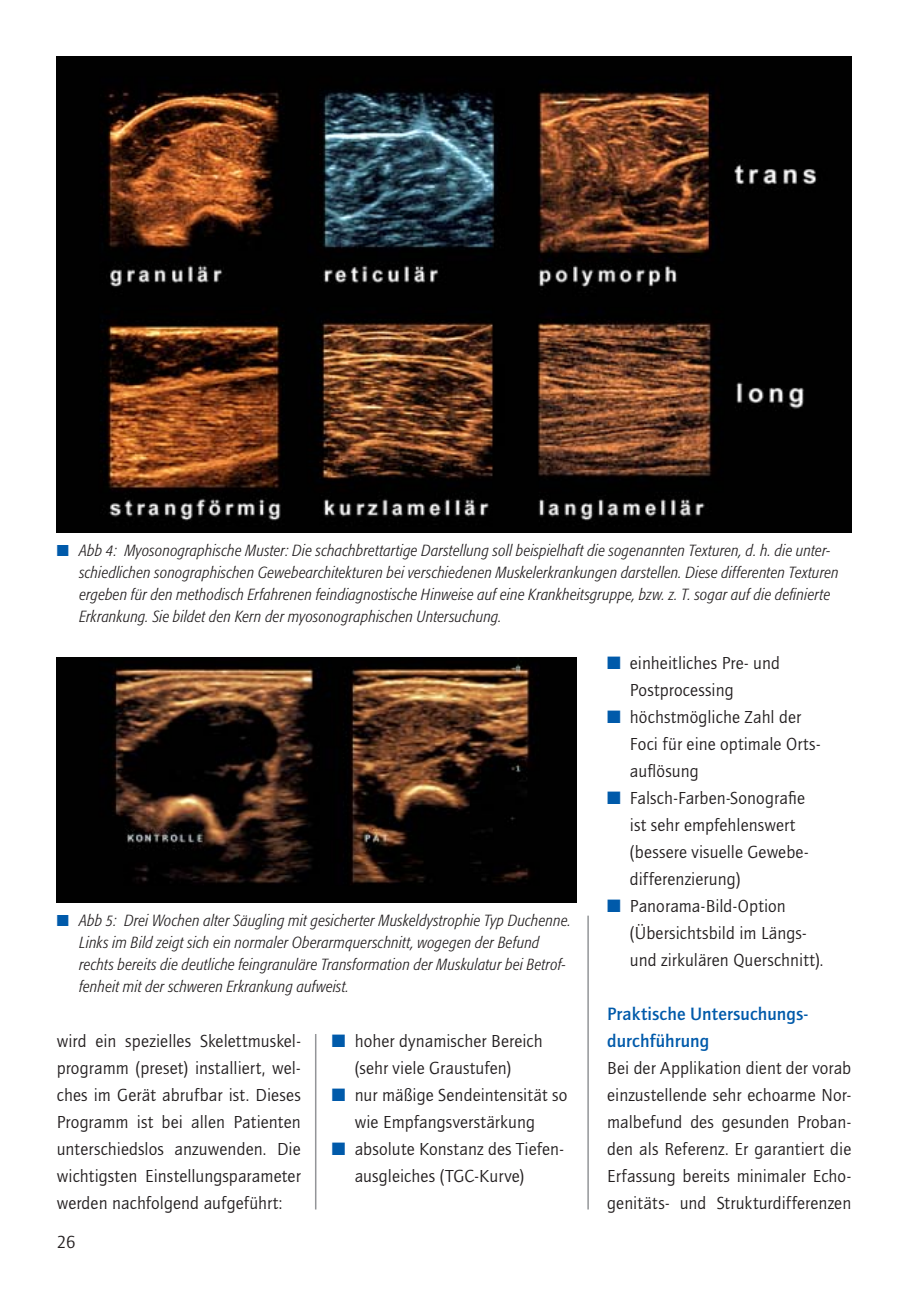
<style>
.page{position:relative;width:908px;height:1304px;background:#fff}
.page>*{position:absolute;margin:0;border:0;box-sizing:border-box;transform-origin:0 0}
.t1{font:700 18.4px/27px "Quay";letter-spacing:.005em;color:#005aaa}
.t2{font:18px/27px "Quay";letter-spacing:.005em;color:#231f20}
.t3{font:italic 300 condensed 16px/22px "Formata";letter-spacing:.02em;color:#231f20}
.s1{color:#005aaa}
.s2{color:#fff}
</style>
<div class="page">
<hr style="left:315px;top:1034px;width:1px;height:175px;background:#939598">
<hr style="left:587px;top:916px;width:1px;height:293px;background:#939598">
<img style="left:57px;top:57px;width:793px;height:476px">
<img style="left:57px;top:658px;width:518px;height:244px">
<p class="t3" style="left:79px;top:541px;width:760px;text-indent:-23px"><span class="s1">■</span> Abb 4: Myosonographische Muster: Die schachbrettartige Darstellung soll beispielhaft die sogenannten Texturen, d. h. die unter&shy;schiedlichen sonographischen Gewebearchitekturen bei verschiedenen Muskelerkrankungen darstellen. Diese differenten Texturen ergeben für den methodisch Erfahrenen feindiagnostische Hinweise auf eine Krankheitsgruppe, bzw. z. T. sogar auf die definierte Erkrankung. Sie bildet den Kern der myosonographischen Untersuchung.</p>
<p class="t3" style="left:79px;top:910px;width:493px;text-indent:-23px"><span class="s1">■</span> Abb 5: Drei Wochen alter Säugling mit gesicherter Muskeldystrophie Typ Duchenne.<br>Links im Bild zeigt sich ein normaler Oberarmquerschnitt, wogegen der Befund rechts bereits die deutliche feingranuläre Transformation der Muskulatur bei Betrof&shy;fenheit mit der schweren Erkrankung aufweist.</p>
<p class="t2" style="left:57px;top:1029px;width:245px;text-align:justify">wird ein spezielles Skelettmuskel&shy;programm (preset) installiert, wel&shy;ches im Gerät abrufbar ist. Dieses Programm ist bei allen Patienten unterschiedslos anzuwenden. Die wichtigsten Einstellungsparameter werden nachfolgend aufgeführt:</p>
<p class="t2" style="left:332px;top:1029px;width:212px;text-align:center"><span class="s2">■</span> hoher dynamischer Bereich (sehr viele Graustufen)</p>
<p class="t2" style="left:332px;top:1083px;width:237px;text-align:center"><span class="s2">■</span> nur mäßige Sendeintensität so wie Empfangsverstärkung</p>
<p class="t2" style="left:354px;top:1137px;width:210px;text-indent:-23px"><span class="s2">■</span> absolute Konstanz des Tiefen&shy;ausgleiches (TGC-Kurve)</p>
<p class="t2" style="left:57px;top:1230px;width:20px">26</p>
<p class="t2" style="left:629px;top:651px;width:152px;text-indent:-23px"><span class="s2">■</span> einheitliches Pre- und<br>Postprocessing</p>
<p class="t2" style="left:629px;top:705px;width:192px;text-indent:-23px"><span class="s2">■</span> höchstmögliche Zahl der<br>Foci für eine optimale Orts&shy;auflösung</p>
<p class="t2" style="left:629px;top:786px;width:180px;text-indent:-23px"><span class="s2">■</span> Falsch-Farben-Sonografie ist sehr empfehlenswert (bessere visuelle Gewebe&shy;differenzierung)</p>
<p class="t2" style="left:629px;top:894px;width:195px;text-indent:-23px"><span class="s2">■</span> Panorama-Bild-Option (Übersichtsbild im Längs&shy;und zirkulären Querschnitt).</p>
<p class="t1" style="left:607px;top:1002px;width:203px">Praktische Untersuchungs&shy;durchführung</p>
<p class="t2" style="left:607px;top:1056px;width:245px;text-align:justify">Bei der Applikation dient der vorab einzustellende sehr echoarme Nor&shy;malbefund des gesunden Proban&shy;den als Referenz. Er garantiert die Erfassung bereits minimaler Echo&shy;genitäts- und Strukturdifferenzen</p>
</div>
